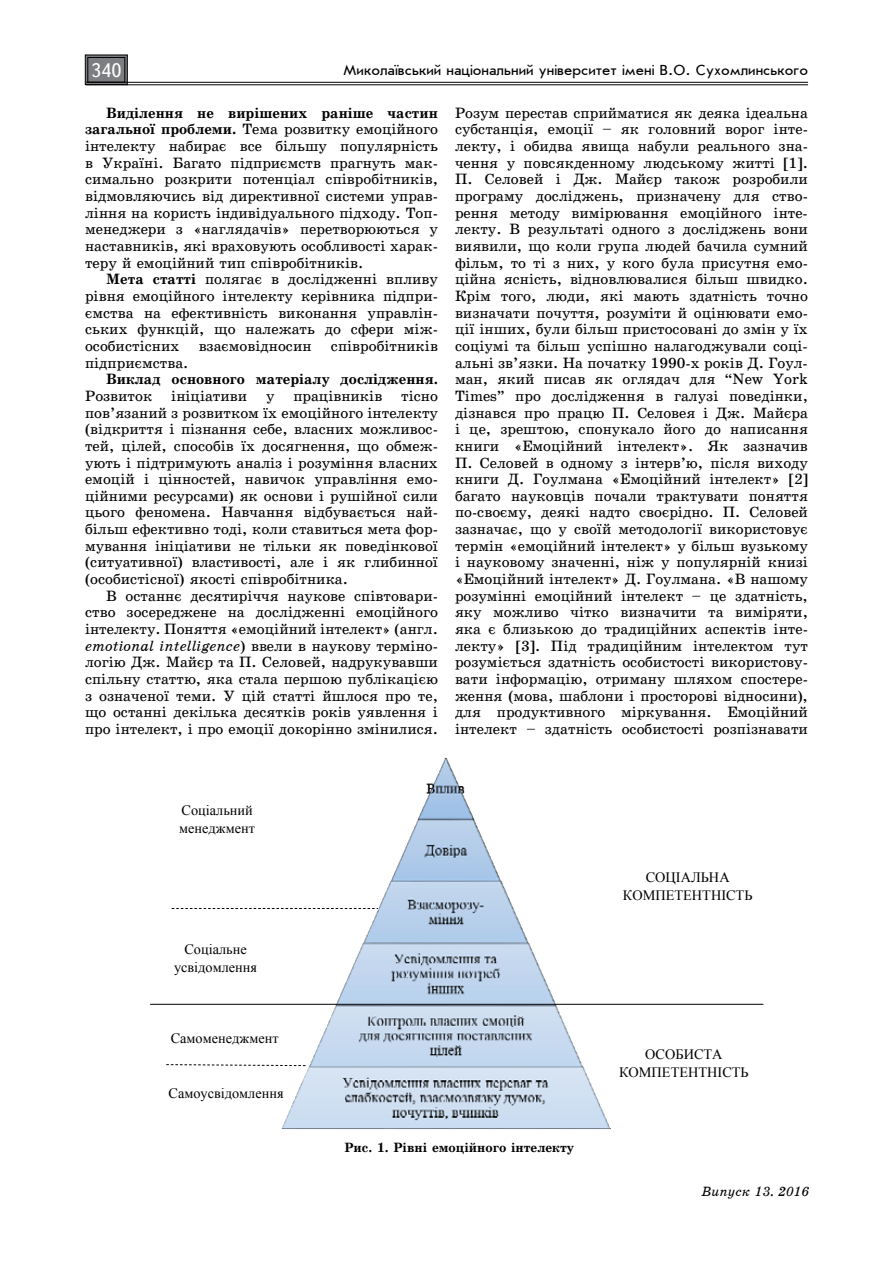
<style>
.page{position:relative;width:893px;height:1263px;background:#fff}
.page>*{position:absolute;margin:0;border:0;box-sizing:border-box;transform-origin:0 0}
.t1{font:19.5px "Ukrainian Text";color:#fff}
.t2{font:15px/16.6px "Ukrainian School";color:#000;text-align:justify}
.t3{font:15px "Ukrainian Journal Sans";color:#000}
.t4{font:700 15px "Ukrainian School";color:#000}
.t5{font:14.25px/17.7px "Times New Roman";color:#000;text-align:center}
.t6{font:700 13.5px "Ukrainian School";color:#000}
.t7{font:italic 13.5px "Ukrainian School";color:#000}
.s1{font-weight:700}
.s2{font-style:italic}
</style>
<div class="page">
<svg style="left:85px;top:54px;width:43px;height:31px"></svg>
<div style="left:88px;top:57px;width:37px;height:25px;border:1px solid #000"></div>
<hr style="left:86px;top:82px;width:722px;height:1px;background:#000">
<hr style="left:86px;top:85px;width:722px;height:1px;background:#000">
<svg style="left:166px;top:1064px;width:115px;height:2px"></svg>
<img style="left:281px;top:757px;width:330px;height:373px">
<img style="left:283px;top:1128px;width:327px;height:1px">
<div style="left:604px;top:864px;width:166px;height:49px;background:#fff"></div>
<div style="left:609px;top:1041px;width:150px;height:46px;background:#fff"></div>
<hr style="left:150px;top:1004px;width:613px;height:1px;background:#000">
<svg style="left:172px;top:908px;width:206px;height:1px"></svg>
<h1 class="t1" style="left:91px;top:60px;width:32px">340</h1>
<p class="t3" style="left:343px;top:63px;width:466px">Миколаївський національний університет імені В.О. Сухомлинського</p>
<p class="t2" style="left:85px;top:104px;width:354px;text-indent:21px"><span class="s1">Виділення не вирішених раніше частин загальної проблеми.</span> Тема розвитку емоційного інтелекту набирає все більшу популярність в Україні. Багато підприємств прагнуть мак&shy;симально розкрити потенціал співробітників, відмовляючись від директивної системи управ&shy;ління на користь індивідуального підходу. Топ&shy;менеджери з «наглядачів» перетворюються у наставників, які враховують особливості харак&shy;теру й емоційний тип співробітників.</p>
<p class="t2" style="left:85px;top:271px;width:354px;text-indent:21px"><span class="s1">Мета статті</span> полягає в дослідженні впливу рівня емоційного інтелекту керівника підпри&shy;ємства на ефективність виконання управлін&shy;ських функцій, що належать до сфери між&shy;особистісних</p>
<p class="t2" style="left:455px;top:104px;width:354px">Розум перестав сприйматися як деяка ідеальна субстанція, емоції – як головний ворог інте&shy;лекту, і обидва явища набули реального зна&shy;чення у повсякденному людському житті [1].<br>П. Селовей і Дж. Майєр також розробили програму досліджень, призначену для ство&shy;рення методу вимірювання емоційного інте&shy;лекту. В результаті одного з досліджень вони виявили, що коли група людей бачила сумний фільм, то ті з них, у кого була присутня емо&shy;ційна ясність, відновлювалися більш швидко.<br>Крім того, люди, які мають здатність точно визначати почуття, розуміти й оцінювати емо&shy;ції інших, були більш пристосовані до змін у їх соціумі та більш успішно налагоджували соці&shy;альні зв’язки. На початку 1990-х років Д. Гоул&shy;ман, який писав як оглядач для “New York Times” про дослідження в галузі поведінки, дізнався про працю П. Селовея і Дж. Майєра і це, зрештою, спонукало його до написання книги «Емоційний інтелект». Як зазначив П. Селовей в одному з інтерв’ю, після виходу книги Д. Гоулмана «Емоційний інтелект» [2] багато науковців почали трактувати поняття по-своєму, деякі надто своєрідно. П. Селовей зазначає, що у своїй методології використовує термін «емоційний інтелект» у більш вузькому і науковому значенні, ніж у популярній книзі «Емоційний інтелект» Д. Гоулмана. «В нашому розумінні емоційний інтелект – це здатність, яку можливо чітко визначити та виміряти, яка є близькою до традиційних аспектів інте&shy;лекту» [3]. Під традиційним інтелектом тут розуміється здатність особистості використову&shy;вати інформацію, отриману шляхом спостере&shy;ження (мова, шаблони і просторові відносини), для продуктивного міркування. Емоційний інтелект – здатність особистості розпізнавати</p>
<p class="t2" style="left:199px;top:338px;width:114px">взаємовідносин</p>
<p class="t2" style="left:331px;top:338px;width:109px">співробітників</p>
<p class="t2" style="left:85px;top:354px;width:105px">підприємства.</p>
<p class="t4" style="left:106px;top:371px;width:333px">Виклад основного матеріалу дослідження.</p>
<p class="t2" style="left:85px;top:388px;width:69px">Розвиток</p>
<p class="t2" style="left:171px;top:388px;width:77px">ініціативи</p>
<p class="t2" style="left:266px;top:388px;width:10px">у</p>
<p class="t2" style="left:293px;top:388px;width:90px">працівників</p>
<p class="t2" style="left:85px;top:388px;width:354px;text-indent:316px">тісно пов’язаний з розвитком їх емоційного інтелекту (відкриття і пізнання себе, власних можливос&shy;тей, цілей, способів їх досягнення, що обмеж&shy;ують і підтримують аналіз і розуміння власних емоцій і цінностей, навичок управління емо&shy;ційними ресурсами) як основи і рушійної сили цього феномена. Навчання відбувається най&shy;більш ефективно тоді, коли ставиться мета фор&shy;мування ініціативи не тільки як поведінкової (ситуативної) властивості, але і як глибинної (особистісної) якості співробітника.</p>
<p class="t2" style="left:85px;top:587px;width:354px;text-indent:21px">В останнє десятиріччя наукове співтовари&shy;ство зосереджене на дослідженні емоційного інтелекту. Поняття «емоційний інтелект» (англ. <span class="s2">emotional intelligence</span>) ввели в наукову терміно&shy;логію Дж. Майєр та П. Селовей, надрукувавши спільну статтю, яка стала першою публікацією з означеної теми. У цій статті йшлося про те, що останні декілька десятків років уявлення і про інтелект, і про емоції докорінно змінилися.</p>
<p class="t5" style="left:179px;top:802px;width:77px;text-align:left">Соціальний менеджмент</p>
<p class="t5" style="left:174px;top:940px;width:85px">Соціальне усвідомлення</p>
<p class="t5" style="left:171px;top:1029px;width:110px">Самоменеджмент</p>
<p class="t5" style="left:168px;top:1084px;width:117px">Самоусвідомлення</p>
<p class="t5" style="left:623px;top:868px;width:131px">СОЦІАЛЬНА<br>КОМПЕТЕНТНІСТЬ</p>
<p class="t6" style="left:344px;top:1141px;width:231px">Рис. 1. Рівні емоційного інтелекту</p>
<p class="t5" style="left:619px;top:1045px;width:131px">ОСОБИСТА<br>КОМПЕТЕНТНІСТЬ</p>
<p class="t7" style="left:701px;top:1183px;width:110px">Випуск 13. 2016</p>
</div>
